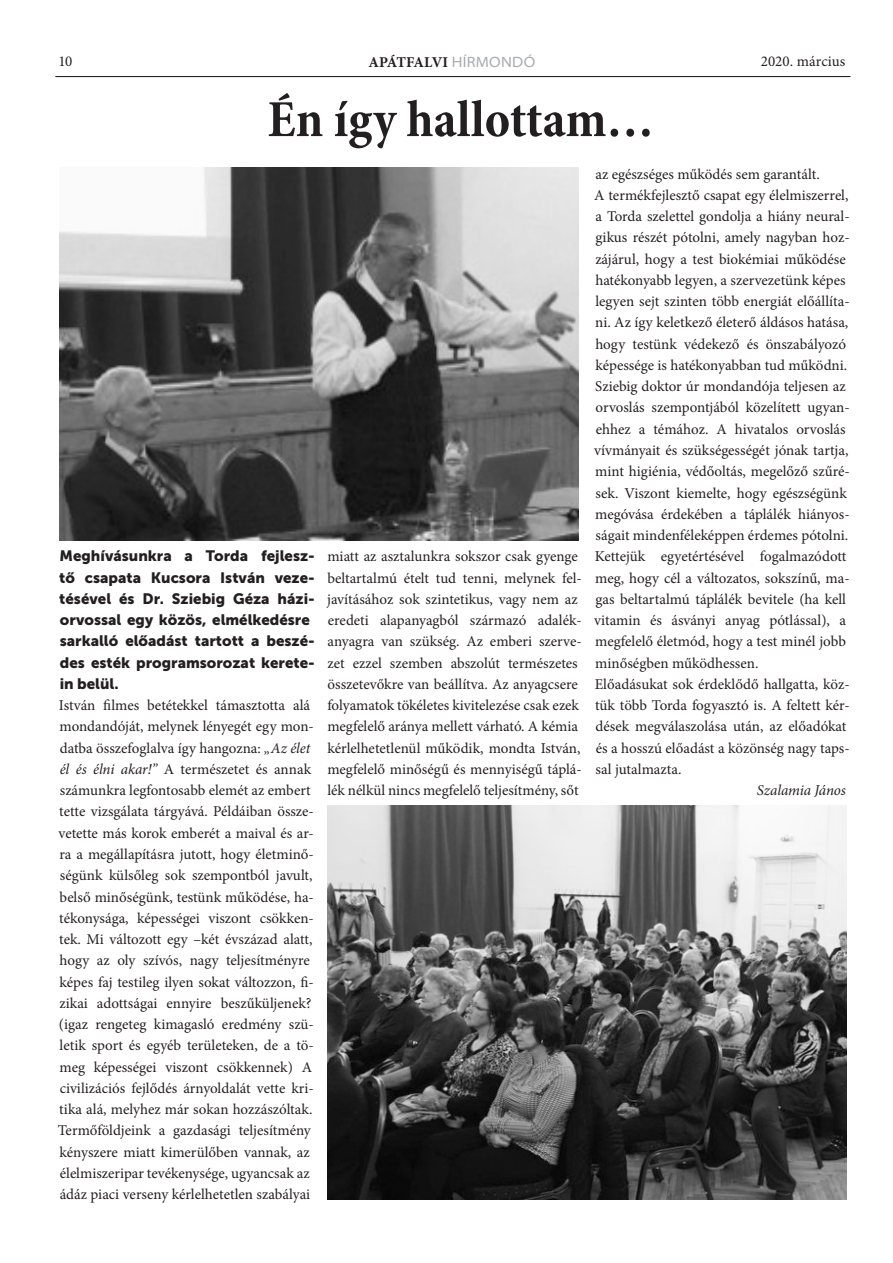
<style>
.page{position:relative;width:893px;height:1263px;background:#fff}
.page>*{position:absolute;margin:0;border:0;box-sizing:border-box;transform-origin:0 0}
.cím{font:700 condensed 52.5px "Minion Pro";color:#231f20}
.t1{font:15px/21.3px "Minion Pro";color:#231f20}
.bevezető{font:15px/21.3px "Museo Sans 900";color:#231f20}
.t2{font:700 15px "Minion Pro";letter-spacing:-.025em;color:#231f20}
.aláírás{font:italic 15px "Minion Pro";letter-spacing:-.005em;color:#231f20}
.s1{font-family:"Myriad Pro";font-weight:400;font-stretch:semi-expanded;color:#a8a9ad}
.s2{font-style:italic}
</style>
<div class="page">
<hr style="left:55px;top:76px;width:795px;height:1px;background:#231f20">
<img style="left:60px;top:168px;width:518px;height:372px">
<img style="left:327px;top:806px;width:519px;height:393px">
<p class="t1" style="left:59px;top:51px;width:15px">10</p>
<p class="t2" style="left:368px;top:51px;width:168px">APÁTFALVI <span class="s1">HÍRMONDÓ</span></p>
<p class="t1" style="left:761px;top:51px;width:86px">2020. március</p>
<p class="cím" style="left:267px;top:83px;width:388px">Én így hallottam…</p>
<p class="bevezető" style="left:59px;top:545px;width:257px">Meghívásunkra a Torda fejlesz&shy;tő csapata Kucsora István veze&shy;tésével és Dr. Sziebig Géza házi&shy;orvossal egy közös, elmélkedésre sarkalló előadást tartott a beszé&shy;des esték programsorozat kerete&shy;in belül.</p>
<p class="t1" style="left:58px;top:695px;width:258px">István filmes betétekkel támasztotta alá mondandóját, melynek lényegét egy mon&shy;datba összefoglalva így hangozna: <span class="s2">„Az élet él és élni akar!”</span> A természetet és annak számunkra legfontosabb elemét az embert tette vizsgálata tárgyává. Példáiban össze&shy;vetette más korok emberét a maival és ar&shy;ra a megállapításra jutott, hogy életminő&shy;ségünk külsőleg sok szempontból javult, belső minőségünk, testünk működése, ha&shy;tékonysága, képességei viszont csökken&shy;tek. Mi változott egy –két évszázad alatt, hogy az oly szívós, nagy teljesítményre képes faj testileg ilyen sokat változzon, fi&shy;zikai adottságai ennyire beszűküljenek? (igaz rengeteg kimagasló eredmény szü&shy;letik sport és egyéb területeken, de a tö&shy;meg képességei viszont csökkennek) A civilizációs fejlődés árnyoldalát vette kri&shy;tika alá, melyhez már sokan hozzászóltak.<br>Termőföldjeink a gazdasági teljesítmény kényszere miatt kimerülőben vannak, az élelmiszeripar tevékenysége, ugyancsak az ádáz piaci verseny kérlelhetetlen szabályai</p>
<p class="t1" style="left:327px;top:546px;width:256px">miatt az asztalunkra sokszor csak gyenge beltartalmú ételt tud tenni, melynek fel&shy;javításához sok szintetikus, vagy nem az eredeti alapanyagból származó adalék&shy;anyagra van szükség. Az emberi szerve&shy;zet ezzel szemben abszolút természetes összetevőkre van beállítva. Az anyagcsere folyamatok tökéletes kivitelezése csak ezek megfelelő aránya mellett várható. A kémia kérlelhetetlenül működik, mondta István, megfelelő minőségű és mennyiségű táplá&shy;lék nélkül nincs megfelelő teljesítmény, sőt</p>
<p class="t1" style="left:595px;top:163px;width:226px">az egészséges működés sem garantált.</p>
<p class="t1" style="left:594px;top:184px;width:257px">A termékfejlesztő csapat egy élelmiszerrel, a Torda szelettel gondolja a hiány neural&shy;gikus részét pótolni, amely nagyban hoz&shy;zájárul, hogy a test biokémiai működése hatékonyabb legyen, a szervezetünk képes legyen sejt szinten több energiát előállíta&shy;ni. Az így keletkező életerő áldásos hatása, hogy testünk védekező és önszabályozó képessége is hatékonyabban tud működni.</p>
<p class="t1" style="left:594px;top:376px;width:257px">Sziebig doktor úr mondandója teljesen az orvoslás szempontjából közelített ugyan&shy;ehhez a témához. A hivatalos orvoslás vívmányait és szükségességét jónak tartja, mint higiénia, védőoltás, megelőző szűré&shy;sek. Viszont kiemelte, hogy egészségünk megóvása érdekében a táplálék hiányos&shy;ságait mindenféleképpen érdemes pótolni.</p>
<p class="t1" style="left:594px;top:546px;width:257px">Kettejük egyetértésével fogalmazódott meg, hogy cél a változatos, sokszínű, ma&shy;gas beltartalmú táplálék bevitele (ha kell vitamin és ásványi anyag pótlással), a megfelelő életmód, hogy a test minél jobb minőségben működhessen.</p>
<p class="t1" style="left:595px;top:673px;width:257px">Előadásukat sok érdeklődő hallgatta, köz&shy;tük több Torda fogyasztó is. A feltett kér&shy;dések megválaszolása után, az előadókat és a hosszú előadást a közönség nagy taps&shy;sal jutalmazta.</p>
<p class="aláírás" style="left:757px;top:780px;width:91px">Szalamia János</p>
</div>
